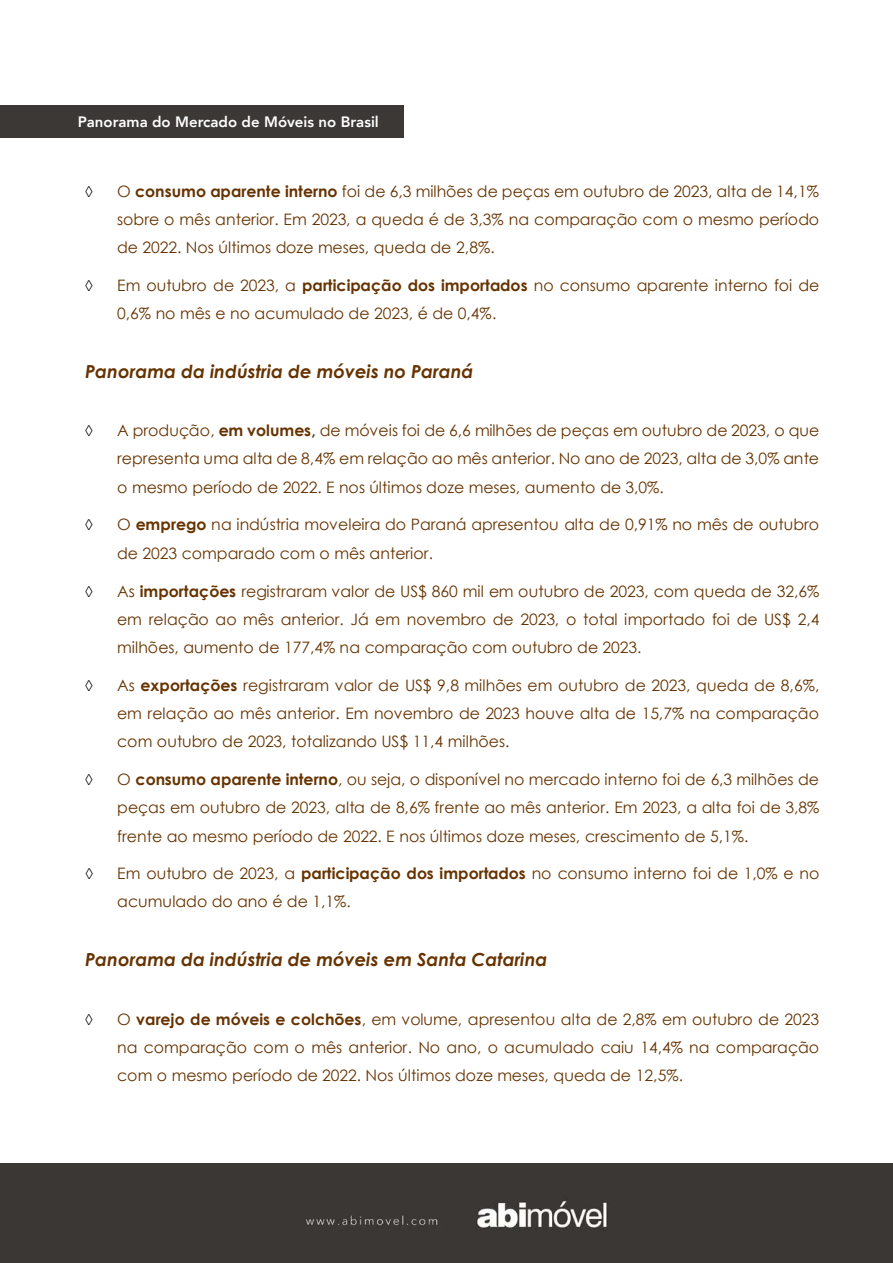
<style>
.page{position:relative;width:893px;height:1263px;background:#fff}
.page>*{position:absolute;margin:0;border:0;box-sizing:border-box;transform-origin:0 0}
.t1{font:italic 700 18px "Century Gothic";letter-spacing:.005em;color:#630}
.t2{font:15.75px/28.2px "Century Gothic";letter-spacing:-.005em;color:#630;text-align:justify}
.t3{font:800 15px "Avenir";color:#fff}
.s1{color:#000}
.s2{font-weight:700}
</style>
<div class="page">
<div style="left:0;top:105px;width:404px;height:32px;background:#3b3835"></div>
<div style="left:0;top:1163px;width:893px;height:100px;background:#3b3734"></div>
<p class="t3" style="left:78px;top:111px;width:303px">Panorama do Mercado de Móveis no Brasil</p>
<p class="t2" style="left:117px;top:177px;width:704px;text-indent:-32px"><span class="s1">→</span> O <span class="s2">consumo aparente interno</span> foi de 6,3 milhões de peças em outubro de 2023, alta de 14,1% sobre o mês anterior. Em 2023, a queda é de 3,3% na comparação com o mesmo período de 2022. Nos últimos doze meses, queda de 2,8%.</p>
<p class="t2" style="left:117px;top:271px;width:704px;text-indent:-32px"><span class="s1">→</span> Em outubro de 2023, a <span class="s2">participação dos importados</span> no consumo aparente interno foi de<br>0,6% no mês e no acumulado de 2023, é de 0,4%.</p>
<p class="t1" style="left:85px;top:358px;width:390px">Panorama da indústria de móveis no Paraná</p>
<p class="t2" style="left:117px;top:416px;width:704px;text-indent:-32px"><span class="s1">→</span> A produção, <span class="s2">em volumes,</span> de móveis foi de 6,6 milhões de peças em outubro de 2023, o que representa uma alta de 8,4% em relação ao mês anterior. No ano de 2023, alta de 3,0% ante o mesmo período de 2022. E nos últimos doze meses, aumento de 3,0%.</p>
<p class="t2" style="left:117px;top:510px;width:704px;text-indent:-32px"><span class="s1">→</span> O <span class="s2">emprego</span> na indústria moveleira do Paraná apresentou alta de 0,91% no mês de outubro de 2023 comparado com o mês anterior.</p>
<p class="t2" style="left:117px;top:576px;width:704px;text-indent:-32px"><span class="s1">→</span> As <span class="s2">importações</span> registraram valor de US$ 860 mil em outubro de 2023, com queda de 32,6% em relação ao mês anterior. Já em novembro de 2023, o total importado foi de US$ 2,4 milhões, aumento de 177,4% na comparação com outubro de 2023.</p>
<p class="t2" style="left:117px;top:671px;width:704px;text-indent:-32px"><span class="s1">→</span> As <span class="s2">exportações</span> registraram valor de US$ 9,8 milhões em outubro de 2023, queda de 8,6%, em relação ao mês anterior. Em novembro de 2023 houve alta de 15,7% na comparação com outubro de 2023, totalizando US$ 11,4 milhões.</p>
<p class="t2" style="left:117px;top:765px;width:704px;text-indent:-32px"><span class="s1">→</span> O <span class="s2">consumo aparente interno</span>, ou seja, o disponível no mercado interno foi de 6,3 milhões de peças em outubro de 2023, alta de 8,6% frente ao mês anterior. Em 2023, a alta foi de 3,8% frente ao mesmo período de 2022. E nos últimos doze meses, crescimento de 5,1%.</p>
<p class="t2" style="left:117px;top:859px;width:704px;line-height:27.8px;text-indent:-32px"><span class="s1">→</span> Em outubro de 2023, a <span class="s2">participação dos importados</span> no consumo interno foi de 1,0% e no acumulado do ano é de 1,1%.</p>
<p class="t1" style="left:85px;top:946px;width:464px">Panorama da indústria de móveis em Santa Catarina</p>
<p class="t2" style="left:117px;top:1004px;width:704px;text-indent:-32px"><span class="s1">→</span> O <span class="s2">varejo de móveis e colchões</span>, em volume, apresentou alta de 2,8% em outubro de 2023 na comparação com o mês anterior. No ano, o acumulado caiu 14,4% na comparação com o mesmo período de 2022. Nos últimos doze meses, queda de 12,5%.</p>
</div>
